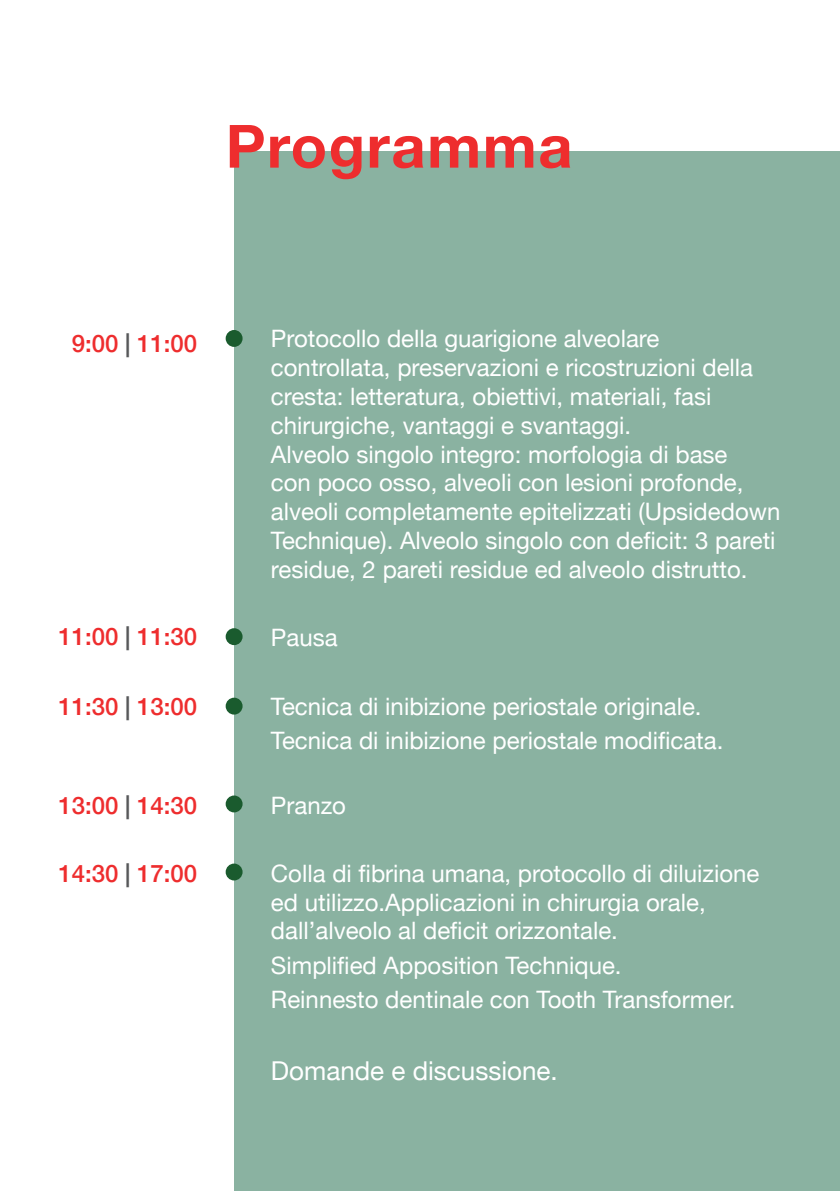
<style>
.page{position:relative;width:840px;height:1191px;background:#fff}
.page>*{position:absolute;margin:0;border:0;box-sizing:border-box;transform-origin:0 0}
.t1{font:700 59.6px "Helvetica Neue";letter-spacing:.025em;color:#ee2d2e}
.t2{font:26px "Helvetica Neue";color:#fff}
.t3{font:24px/28.8px "Helvetica Neue";color:#fff}
.t4{font:500 24px "Helvetica Neue";color:#ee2d2e}
.s1{color:#57585a}
</style>
<div class="page">
<div style="left:234px;top:152px;width:605px;height:1039px;background:#8ab2a1"></div>
<div style="left:225px;top:330px;width:17px;height:17px;background:#1a5b2e;border-radius:50%"></div>
<div style="left:225px;top:628px;width:17px;height:17px;background:#1a5b2e;border-radius:50%"></div>
<div style="left:225px;top:697px;width:17px;height:17px;background:#1a5b2e;border-radius:50%"></div>
<div style="left:225px;top:795px;width:17px;height:17px;background:#1a5b2e;border-radius:50%"></div>
<div style="left:225px;top:863px;width:17px;height:17px;background:#1a5b2e;border-radius:50%"></div>
<p class="t1" style="left:225px;top:100px;width:348px">Programma</p>
<p class="t4" style="left:72px;top:324px;width:127px">9:00 <span class="s1">|</span> 11:00</p>
<p class="t3" style="left:271px;top:326px;width:510px">Protocollo della guarigione alveolare controllata, preservazioni e ricostruzioni della cresta: letteratura, obiettivi, materiali, fasi chirurgiche, vantaggi e svantaggi.<br>Alveolo singolo integro: morfologia di base<br>con poco osso, alveoli con lesioni profonde, alveoli completamente epitelizzati (Upsidedown Technique). Alveolo singolo con deficit: 3 pareti residue, 2 pareti residue ed alveolo distrutto.</p>
<p class="t4" style="left:58px;top:617px;width:140px">11:00 <span class="s1">|</span> 11:30</p>
<p class="t3" style="left:271px;top:624px;width:68px">Pausa</p>
<p class="t4" style="left:58px;top:687px;width:140px">11:30 <span class="s1">|</span> 13:00</p>
<p class="t3" style="left:271px;top:693px;width:432px">Tecnica di inibizione periostale originale.</p>
<p class="t3" style="left:271px;top:728px;width:454px">Tecnica di inibizione periostale modificata.</p>
<p class="t4" style="left:58px;top:786px;width:140px">13:00 <span class="s1">|</span> 14:30</p>
<p class="t3" style="left:271px;top:792px;width:77px">Pranzo</p>
<p class="t4" style="left:58px;top:854px;width:140px">14:30 <span class="s1">|</span> 17:00</p>
<p class="t3" style="left:271px;top:860px;width:490px">Colla di fibrina umana, protocollo di diluizione ed utilizzo.Applicazioni in chirurgia orale, dall’alveolo al deficit orizzontale.</p>
<p class="t3" style="left:271px;top:952px;width:352px">Simplified Apposition Technique.</p>
<p class="t3" style="left:271px;top:986px;width:466px">Reinnesto dentinale con Tooth Transformer.</p>
<p class="t2" style="left:271px;top:1051px;width:288px">Domande e discussione.</p>
</div>
